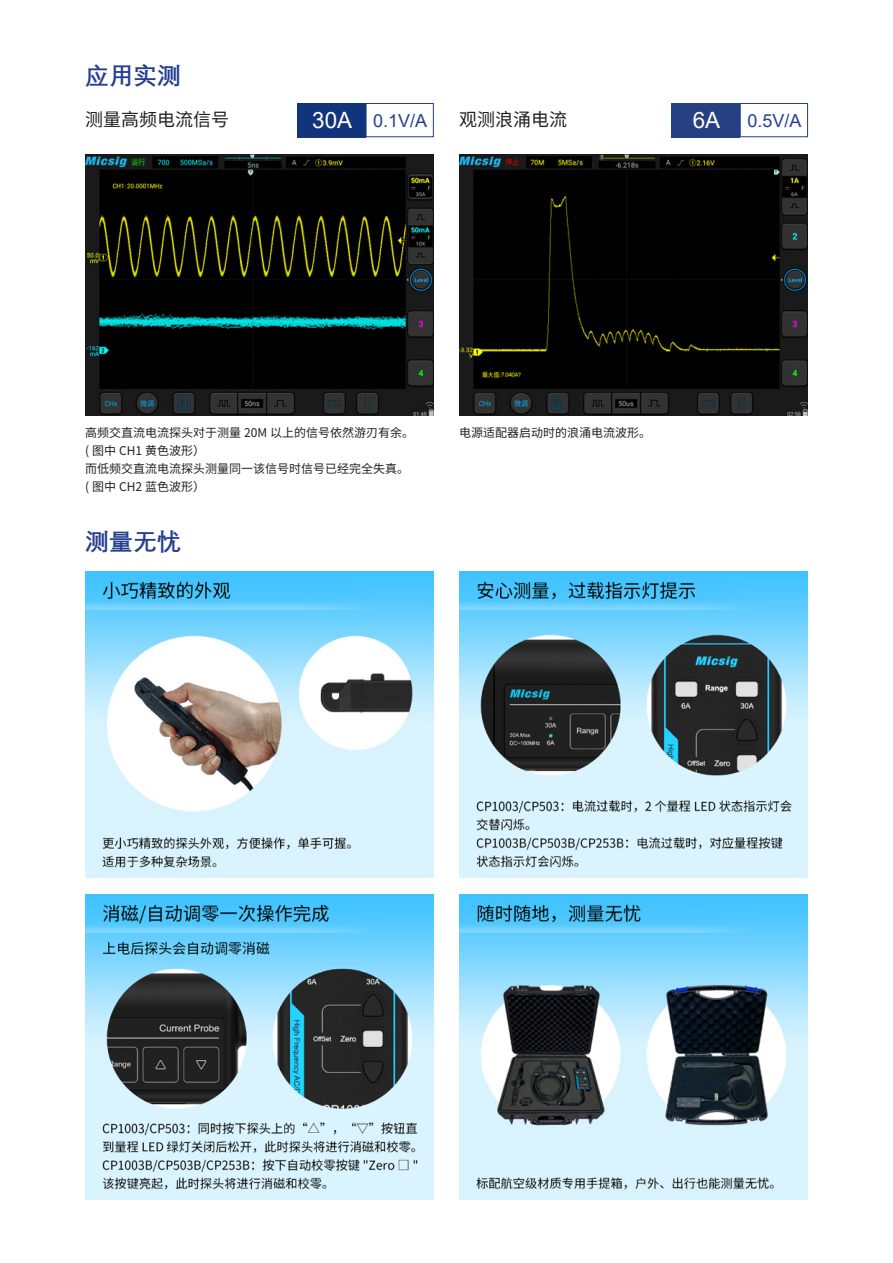
<style>
.page{position:relative;width:893px;height:1263px;background:#fff}
.page>*{position:absolute;margin:0;border:0;box-sizing:border-box;transform-origin:0 0}
.t1{font:700 24px "Deng Xian";color:#253f8e}
.t2{font:22.5px "Arial";color:#fff}
.t3{font:18px "Source Han Sans CN";color:#231f20}
.t4{font:18px "Arial";color:#253f8e}
.t5{font:12px "Source Han Sans CN";color:#231f20}
</style>
<div class="page">
<img style="left:85px;top:154px;width:349px;height:262px">
<img style="left:459px;top:155px;width:349px;height:261px">
<div style="left:672px;top:103px;width:68px;height:34px;background:#273f83"></div>
<div style="left:740px;top:103px;width:68px;height:34px;border:1px solid #273f83"></div>
<div style="left:298px;top:103px;width:68px;height:34px;background:#11347c"></div>
<div style="left:366px;top:103px;width:68px;height:34px;border:1px solid #273f83"></div>
<img style="left:85px;top:572px;width:349px;height:305px">
<img style="left:459px;top:894px;width:349px;height:305px">
<img style="left:459px;top:572px;width:349px;height:305px">
<img style="left:85px;top:894px;width:349px;height:305px">
<p class="t1" style="left:85px;top:60px;width:97px">应用实测</p>
<p class="t3" style="left:85px;top:110px;width:145px">测量高频电流信号</p>
<p class="t3" style="left:459px;top:110px;width:109px">观测浪涌电流</p>
<p class="t2" style="left:312px;top:105px;width:42px">30A</p>
<p class="t4" style="left:373px;top:108px;width:56px">0.1V/A</p>
<p class="t2" style="left:693px;top:105px;width:29px">6A</p>
<p class="t4" style="left:747px;top:108px;width:56px">0.5V/A</p>
<p class="t5" style="left:85px;top:426px;width:331px">高频交直流电流探头对于测量 20M 以上的信号依然游刃有余。</p>
<p class="t5" style="left:459px;top:426px;width:193px">电源适配器启动时的浪涌电流波形。</p>
<p class="t5" style="left:85px;top:444px;width:122px">( 图中 CH1 黄色波形）</p>
<p class="t5" style="left:85px;top:462px;width:325px">而低频交直流电流探头测量同一该信号时信号已经完全失真。</p>
<p class="t5" style="left:85px;top:480px;width:122px">( 图中 CH2 蓝色波形）</p>
<p class="t1" style="left:85px;top:525px;width:97px">测量无忧</p>
</div>
